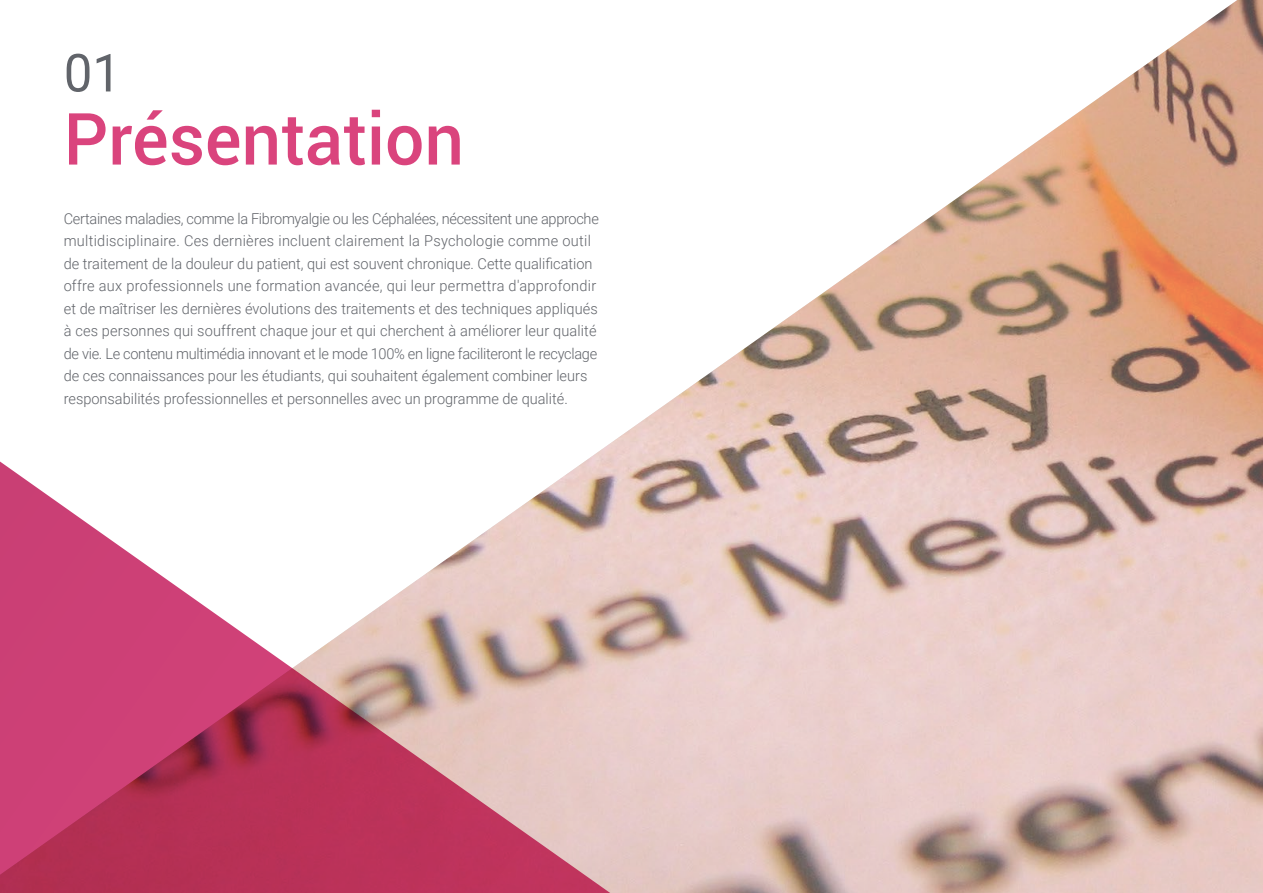
<style>
.page{position:relative;width:1263px;height:893px;background:#fff}
.page>*{position:absolute;margin:0;border:0;box-sizing:border-box;transform-origin:0 0}
.t1{font:500 72px "Roboto";color:#da447d}
.t2{font:52.5px "Roboto";color:#61646a}
.t3{font:300 15px/22.5px "Roboto";color:#61646a}
</style>
<div class="page">
<img style="left:607px;top:0;width:656px;height:893px">
<svg style="left:0;top:446px;width:640px;height:447px"></svg>
<h2 class="t2" style="left:64px;top:36px;width:59px">01</h2>
<h1 class="t1" style="left:64px;top:88px;width:402px">Présentation</h1>
<p class="t3" style="left:64px;top:207px;width:537px">Certaines maladies, comme la Fibromyalgie ou les Céphalées, nécessitent une approche multidisciplinaire. Ces dernières incluent clairement la Psychologie comme outil de traitement de la douleur du patient, qui est souvent chronique. Cette qualification offre aux professionnels une formation avancée, qui leur permettra d'approfondir et de maîtriser les dernières évolutions des traitements et des techniques appliqués à ces personnes qui souffrent chaque jour et qui cherchent à améliorer leur qualité de vie. Le contenu multimédia innovant et le mode 100% en ligne faciliteront le recyclage de ces connaissances pour les étudiants, qui souhaitent également combiner leurs responsabilités professionnelles et personnelles avec un programme de qualité.</p>
</div>
